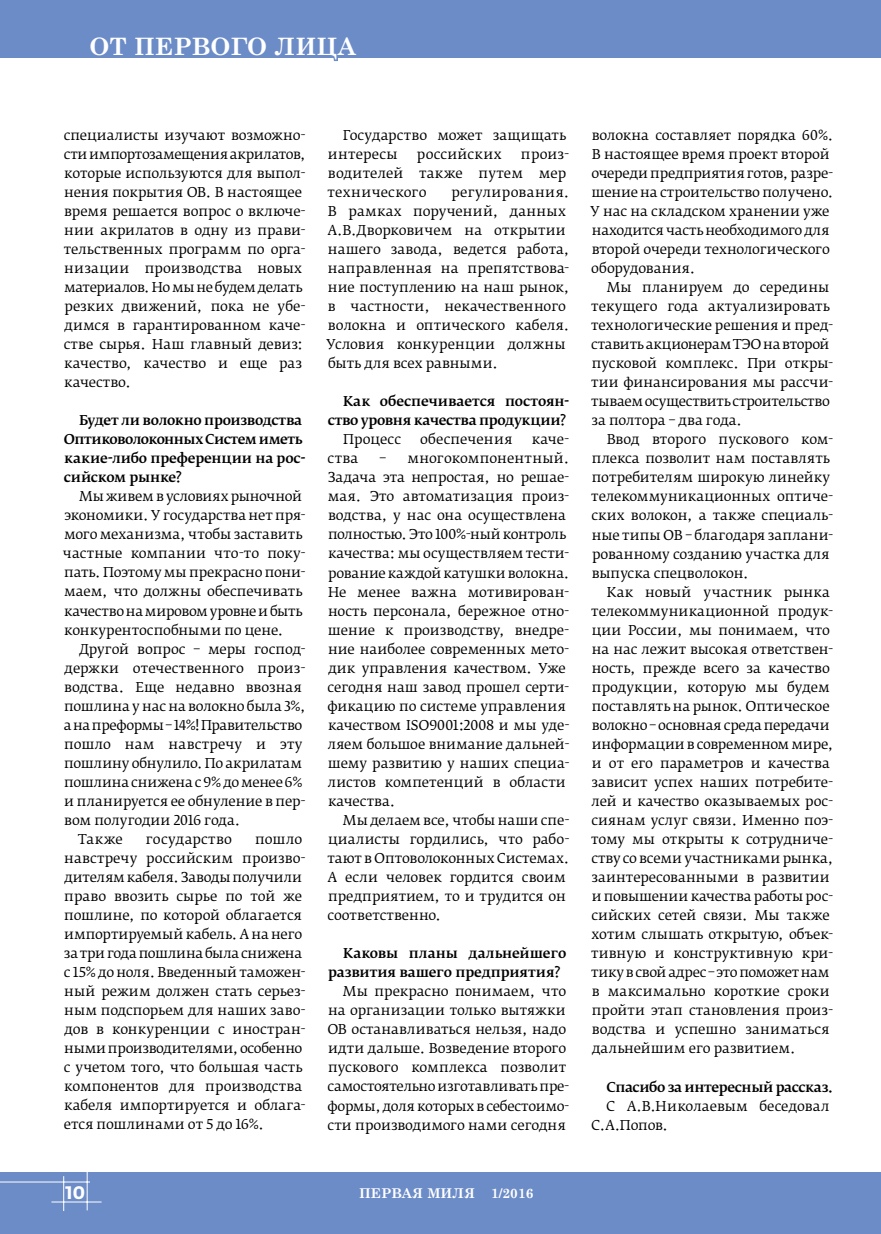
<style>
.page{position:relative;width:881px;height:1234px;background:#fff}
.page>*{position:absolute;margin:0;border:0;box-sizing:border-box;transform-origin:0 0}
.t1{font:700 24px "Century Schoolbook";color:#fff}
.t2{font:700 18px "Fedra Sans Pro";color:#fff}
.t3{font:13.5px/19px "Fedra Serif B Pro";letter-spacing:-.01em;color:#000}
.t4{font:500 13.5px/19px "Fedra Serif B Pro";letter-spacing:-.02em;color:#000}
.t5{font:13.5px "Fedra Serif B Pro";letter-spacing:.01em;color:#000}
.t6{font:13.5px "Fedra Serif B Pro";letter-spacing:-.03em;color:#000}
.t7{font:700 13.5px "Century Schoolbook";color:#fff}
.t8{font:13.5px "Fedra Serif B Pro";letter-spacing:.02em;color:#000}
.t9{font:13.5px "Fedra Serif B Pro";letter-spacing:.015em;color:#000}
</style>
<div class="page">
<div style="left:0;top:0;width:880px;height:57px;background:#6c8cc7"></div>
<div style="left:0;top:1172px;width:880px;height:61px;background:#6c8cc7"></div>
<hr style="left:51px;top:1201px;width:50px;height:1px;background:#fff">
<hr style="left:87px;top:1171px;width:1px;height:39px;background:#fff">
<hr style="left:63px;top:1175px;width:1px;height:35px;background:#fff">
<hr style="left:0;top:1181px;width:90px;height:1px;background:#fff">
<svg style="left:87px;top:57px;width:272px;height:4px"></svg>
<h1 class="t1" style="left:89px;top:28px;width:85px">От Перв</h1>
<h1 class="t1" style="left:210px;top:28px;width:147px">ого ЛИЦА</h1>
<p class="t3" style="left:64px;top:125px;width:243px">специалисты изучают возможно&shy;сти импортозамещения акрилатов, которые используются для выпол&shy;нения покрытия ОВ. В настоящее время решается вопрос о включе&shy;нии акрилатов в одну из прави&shy;тельственных программ по орга&shy;низации производства новых материалов. Но мы не будем делать резких движений, пока не убе&shy;димся в гарантированном каче&shy;стве сырья. Наш главный девиз: качество, качество и еще раз качество.</p>
<p class="t4" style="left:64px;top:411px;width:243px;text-indent:15px">Будет ли волокно производства<br>Оптиковолоконных Систем иметь какие-либо преференции на рос&shy;сийском рынке?</p>
<p class="t3" style="left:63px;top:487px;width:244px;text-indent:16px">Мы живем в условиях рыночной экономики. У государства нет пря&shy;мого механизма, чтобы заставить частные компании что-то поку&shy;пать. Поэтому мы прекрасно пони&shy;маем, что должны обеспечивать качество на мировом уровне и быть конкурентоспобными по цене.</p>
<p class="t3" style="left:79px;top:639px;width:228px">Другой вопрос – меры господ-</p>
<p class="t3" style="left:65px;top:658px;width:242px">держки отечественного произ-</p>
<p class="t3" style="left:64px;top:677px;width:239px">водства. Еще недавно ввозная</p>
<p class="t3" style="left:64px;top:696px;width:243px">пошлина у нас на волокно была 3%,</p>
<p class="t6" style="left:64px;top:716px;width:240px">а на преформы – 14%! Правительство</p>
<p class="t5" style="left:64px;top:735px;width:240px">пошло нам навстречу и эту</p>
<p class="t3" style="left:64px;top:753px;width:239px">пошлину обнулило. По акрилатам</p>
<p class="t3" style="left:64px;top:772px;width:240px">пошлина снижена с 9% до менее 6%</p>
<p class="t3" style="left:64px;top:791px;width:243px">и планируется ее обнуление в пер-</p>
<p class="t3" style="left:64px;top:810px;width:178px">вом полугодии 2016 года.</p>
<p class="t3" style="left:78px;top:829px;width:46px">Также</p>
<p class="t8" style="left:146px;top:830px;width:88px">государство</p>
<p class="t3" style="left:64px;top:829px;width:243px;text-indent:191px">пошло навстречу российским произво&shy;дителям кабеля. Заводы получили право ввозить сырье по той же пошлине, по которой облагается импортируемый кабель. А на него за три года пошлина была снижена с 15% до ноля. Введенный таможен&shy;ный режим должен стать серьез&shy;ным подспорьем для наших заво&shy;дов в конкуренции с иностран&shy;ными производителями, особенно с учетом того, что большая часть компонентов для производства кабеля импортируется и облага&shy;ется пошлинами от 5 до 16%.</p>
<p class="t3" style="left:328px;top:125px;width:240px;text-indent:15px">Государство может защищать интересы</p>
<p class="t9" style="left:417px;top:145px;width:86px">российских</p>
<p class="t3" style="left:327px;top:144px;width:242px;text-indent:193px">произ&shy;водителей также путем мер технического</p>
<p class="t3" style="left:326px;top:182px;width:244px;text-indent:125px">регулирования.<br>В рамках поручений, данных<br>А.В.Дворковичем на открытии нашего завода, ведется работа, направленная на препятствова&shy;ние поступлению на наш рынок, в частности, некачественного волокна и оптического кабеля.<br>Условия конкуренции должны быть для всех равными.</p>
<p class="t4" style="left:327px;top:392px;width:243px;text-align:right">Как обеспечивается постоян&shy;ство уровня качества продукции?</p>
<p class="t3" style="left:343px;top:430px;width:59px">Процесс</p>
<p class="t5" style="left:420px;top:431px;width:94px">обеспечения</p>
<p class="t3" style="left:531px;top:430px;width:39px">каче-</p>
<p class="t3" style="left:327px;top:449px;width:32px">ства</p>
<p class="t3" style="left:327px;top:449px;width:243px;text-indent:52px">– многокомпонентный.<br>Задача эта непростая, но решае&shy;мая. Это автоматизация произ&shy;водства, у нас она осуществлена полностью. Это 100%-ный контроль качества: мы осуществляем тести&shy;рование каждой катушки волокна.<br>Не менее важна мотивирован&shy;ность персонала, бережное отно&shy;шение к производству, внедре&shy;ние наиболее современных мето&shy;дик управления качеством. Уже сегодня наш завод прошел серти&shy;фикацию по системе управления качеством ISO9001:2008 и мы уде&shy;ляем большое внимание дальней&shy;шему развитию у наших специа&shy;листов компетенций в области качества.</p>
<p class="t3" style="left:327px;top:810px;width:243px;text-indent:16px">Мы делаем все, чтобы наши спе&shy;циалисты гордились, что рабо&shy;тают в Оптоволоконных Системах.<br>А если человек гордится своим предприятием, то и трудится он соответственно.</p>
<p class="t4" style="left:328px;top:943px;width:239px;text-indent:15px">Каковы планы дальнейшего развития вашего предприятия?</p>
<p class="t3" style="left:327px;top:981px;width:243px;text-indent:16px">Мы прекрасно понимаем, что на организации только вытяжки<br>ОВ останавливаться нельзя, надо идти дальше. Возведение второго пускового комплекса позволит самостоятельно изготавливать пре&shy;формы, доля которых в себестоимо&shy;сти производимого нами сегодня</p>
<h2 class="t2" style="left:65px;top:1180px;width:21px">10</h2>
<p class="t7" style="left:359px;top:1181px;width:176px">ПЕРВАЯ МИЛЯ 1/2016</p>
<p class="t3" style="left:590px;top:125px;width:244px">волокна составляет порядка 60%.<br>В настоящее время проект второй очереди предприятия готов, разре&shy;шение на строительство получено.<br>У нас на складском хранении уже находится часть необходимого для второй очереди технологического оборудования.</p>
<p class="t3" style="left:591px;top:278px;width:243px;text-indent:15px">Мы планируем до середины текущего года актуализировать технологические решения и пред&shy;ставить акционерам ТЭО на второй пусковой комплекс. При откры&shy;тии финансирования мы рассчи&shy;тываем осуществить строительство за полтора – два года.</p>
<p class="t3" style="left:591px;top:430px;width:243px;text-indent:15px">Ввод второго пускового ком&shy;плекса позволит нам поставлять потребителям широкую линейку телекоммуникационных оптиче&shy;ских волокон, а также специаль&shy;ные типы ОВ – благодаря заплани&shy;рованному созданию участка для выпуска спецволокон.</p>
<p class="t3" style="left:591px;top:582px;width:243px;text-indent:16px">Как новый участник рынка телекоммуникационной продук&shy;ции России, мы понимаем, что на нас лежит высокая ответствен&shy;ность, прежде всего за качество продукции, которую мы будем поставлять на рынок. Оптическое волокно – основная среда передачи информации в современном мире, и от его параметров и качества зависит успех наших потребите&shy;лей и качество оказываемых рос&shy;сиянам услуг связи. Именно поэ&shy;тому мы открыты к сотрудниче&shy;ству со всеми участниками рынка, заинтересованными в развитии и повышении качества работы рос&shy;сийских сетей связи. Мы также хотим слышать открытую, объек&shy;тивную и конструктивную кри&shy;тику в свой адрес – это поможет нам в максимально короткие сроки пройти этап становления произ&shy;водства и успешно заниматься дальнейшим его развитием.</p>
<p class="t4" style="left:606px;top:1076px;width:228px">Спасибо за интересный рассказ.</p>
<p class="t3" style="left:591px;top:1096px;width:240px;text-indent:15px">С А.В.Николаевым беседовал<br>С.А.Попов.</p>
</div>
